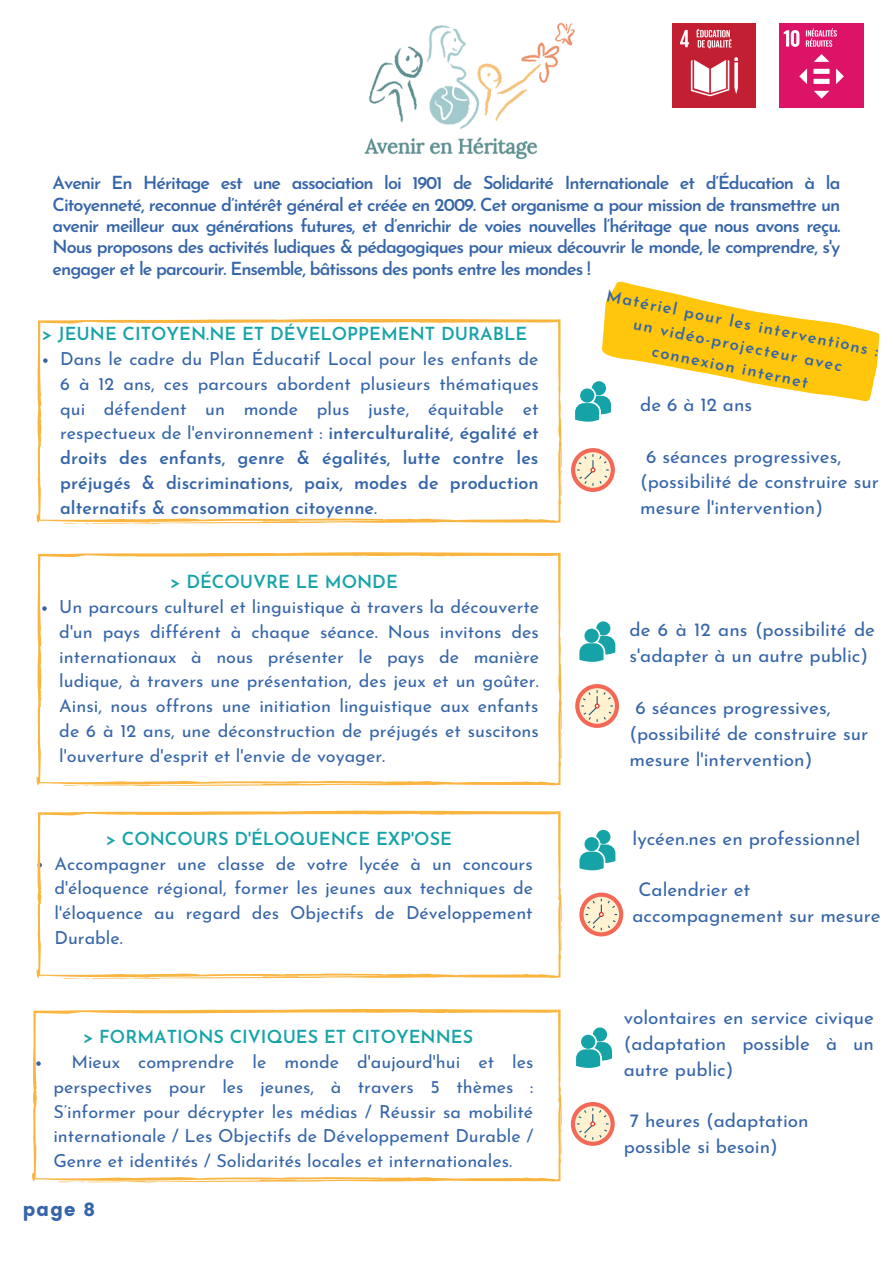
<style>
.page{position:relative;width:893px;height:1264px;background:#fff}
.page>*{position:absolute;margin:0;border:0;box-sizing:border-box;transform-origin:0 0}
.t1{font:18.9px/25.8px "Josefin Sans";color:#3565a9}
.t2{font:18px/24.8px "Josefin Sans";color:#3565a9;text-align:justify}
.t3{font:600 18px/21.3px "Josefin Sans";letter-spacing:-.055em;color:#3565a9;text-align:justify}
.t4{font:600 18px "Josefin Sans";color:#16a3a8}
.t5{font:18px "Poppins";color:#3565a9}
.t6{font:600 16.5px/22.5px "Josefin Sans";color:#3565a9;text-align:center}
.s1{font-weight:600}
</style>
<div class="page">
<img style="left:779px;top:24px;width:84px;height:83px">
<img style="left:672px;top:24px;width:83px;height:83px">
<svg style="left:571px;top:448px;width:44px;height:44px"></svg>
<svg style="left:575px;top:452px;width:35px;height:36px"></svg>
<svg style="left:577px;top:454px;width:31px;height:32px"></svg>
<svg style="left:575px;top:281px;width:305px;height:140px"></svg>
<svg style="left:575px;top:684px;width:44px;height:44px"></svg>
<svg style="left:579px;top:688px;width:36px;height:35px"></svg>
<svg style="left:581px;top:690px;width:32px;height:31px"></svg>
<svg style="left:579px;top:621px;width:36px;height:41px"></svg>
<svg style="left:579px;top:892px;width:44px;height:44px"></svg>
<svg style="left:583px;top:896px;width:36px;height:36px"></svg>
<svg style="left:585px;top:898px;width:32px;height:32px"></svg>
<svg style="left:579px;top:829px;width:36px;height:41px"></svg>
<svg style="left:571px;top:1101px;width:43px;height:44px"></svg>
<svg style="left:575px;top:1106px;width:35px;height:35px"></svg>
<svg style="left:577px;top:1108px;width:31px;height:31px"></svg>
<svg style="left:576px;top:1027px;width:36px;height:40px"></svg>
<svg style="left:37px;top:319px;width:525px;height:205px"></svg>
<svg style="left:37px;top:810px;width:525px;height:169px"></svg>
<svg style="left:32px;top:1009px;width:530px;height:173px"></svg>
<svg style="left:37px;top:552px;width:525px;height:234px"></svg>
<img style="left:364px;top:22px;width:211px;height:138px">
<svg style="left:42px;top:606px;width:5px;height:5px"></svg>
<p class="t3" style="left:53px;top:174px;width:789px">Avenir En Héritage est une association loi 1901 de Solidarité Internationale et d’Éducation à la Citoyenneté, reconnue d’intérêt général et créée en 2009. Cet organisme a pour mission de transmettre un avenir meilleur aux générations futures, et d’enrichir de voies nouvelles l’héritage que nous avons reçu.<br>Nous proposons des activités ludiques &amp; pédagogiques pour mieux découvrir le monde, le comprendre, s'y engager et le parcourir. Ensemble, bâtissons des ponts entre les mondes !</p>
<p class="t4" style="left:42px;top:327px;width:487px">&gt; JEUNE CITOYEN.NE ET DÉVELOPPEMENT DURABLE</p>
<p class="t2" style="left:60px;top:348px;width:480px">Dans le cadre du Plan Éducatif Local pour les enfants de 6 à 12 ans, ces parcours abordent plusieurs thématiques qui défendent un monde plus juste, équitable et respectueux de l'environnement : <span class="s1">interculturalité, égalité et droits des enfants, genre &amp; égalités, lutte contre les préjugés &amp; discriminations, paix, modes de production alternatifs &amp; consommation citoyenne</span>.</p>
<p class="t4" style="left:170px;top:575px;width:229px">&gt; DÉCOUVRE LE MONDE</p>
<p class="t2" style="left:59px;top:596px;width:481px">Un parcours culturel et linguistique à travers la découverte d'un pays différent à chaque séance. Nous invitons des internationaux à nous présenter le pays de manière ludique, à travers une présentation, des jeux et un goûter.<br>Ainsi, nous offrons une initiation linguistique aux enfants de 6 à 12 ans, une déconstruction de préjugés et suscitons l'ouverture d'esprit et l'envie de voyager.</p>
<p class="t4" style="left:106px;top:831px;width:348px">&gt; CONCOURS D'ÉLOQUENCE EXP'OSE</p>
<p class="t2" style="left:55px;top:852px;width:480px">Accompagner une classe de votre lycée à un concours d'éloquence régional, former les jeunes aux techniques de l'éloquence au regard des Objectifs de Développement Durable.</p>
<p class="t4" style="left:83px;top:1029px;width:391px">&gt; FORMATIONS CIVIQUES ET CITOYENNES</p>
<p class="t2" style="left:53px;top:1051px;width:481px;text-indent:18px">Mieux comprendre le monde d'aujourd'hui et les perspectives pour les jeunes, à travers 5 thèmes :<br>S’informer pour décrypter les médias / Réussir sa mobilité internationale / Les Objectifs de Développement Durable / Genre et identités / Solidarités locales et internationales.</p>
<p class="t5" style="left:23px;top:1199px;width:74px">page 8</p>
<p class="t6" style="left:609px;top:284px;width:279px;rotate:12deg">Matériel pour les interventions : un vidéo-projecteur avec connexion internet</p>
<p class="t1" style="left:640px;top:393px;width:114px">de 6 à 12 ans</p>
<p class="t1" style="left:640px;top:445px;width:240px;text-indent:6px">6 séances progressives, (possibilité de construire sur mesure l'intervention)</p>
<p class="t1" style="left:629px;top:618px;width:247px">de 6 à 12 ans (possibilité de s'adapter à un autre public)</p>
<p class="t1" style="left:629px;top:696px;width:240px;text-indent:6px">6 séances progressives, (possibilité de construire sur mesure l'intervention)</p>
<p class="t1" style="left:632px;top:827px;width:229px">lycéen.nes en professionnel</p>
<p class="t1" style="left:632px;top:878px;width:250px;text-indent:6px">Calendrier et accompagnement sur mesure</p>
<p class="t1" style="left:623px;top:1006px;width:252px;text-align:justify">volontaires en service civique (adaptation possible à un autre public)</p>
<p class="t1" style="left:623px;top:1109px;width:186px;text-indent:6px">7 heures (adaptation possible si besoin)</p>
</div>
